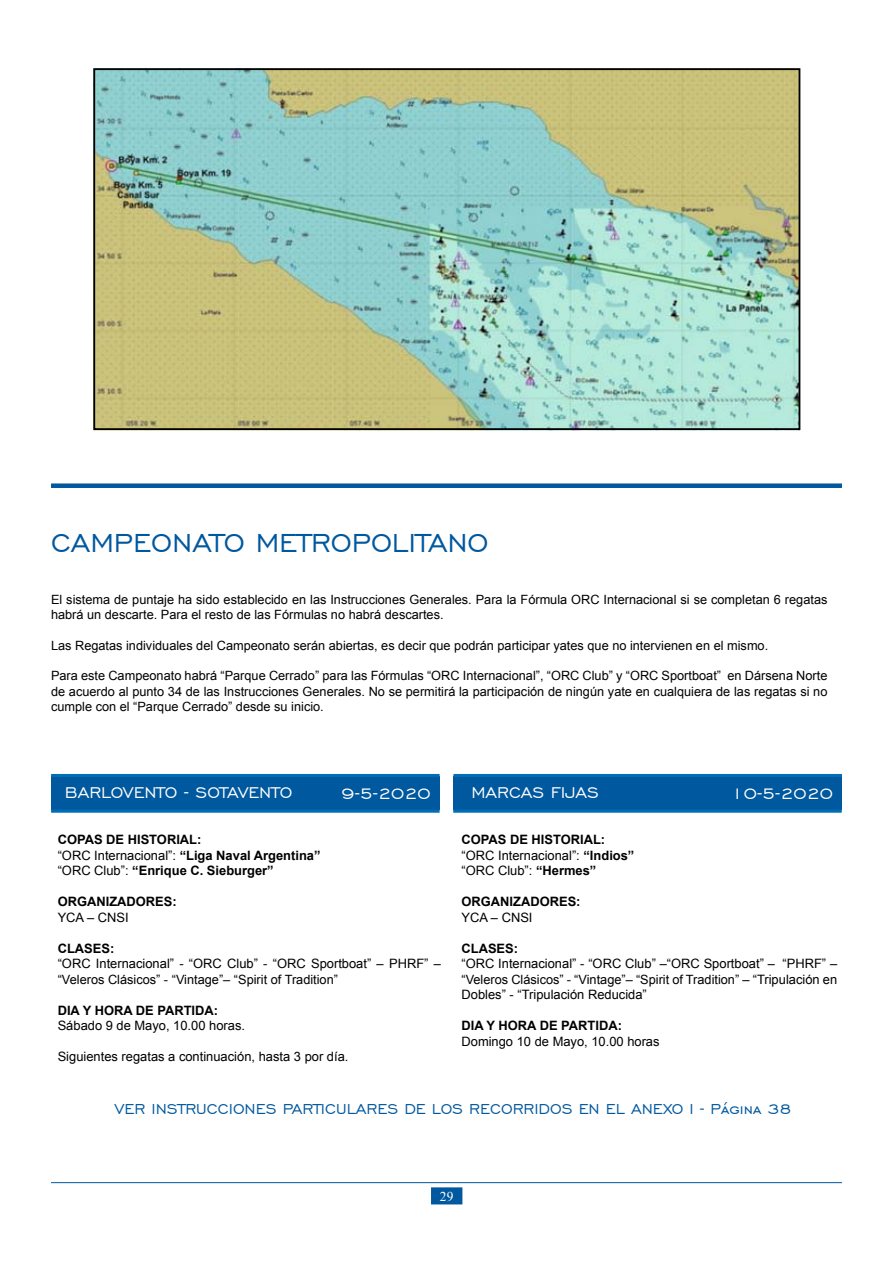
<style>
.page{position:relative;width:893px;height:1263px;background:#fff}
.page>*{position:absolute;margin:0;border:0;box-sizing:border-box;transform-origin:0 0}
.t1{font:33px "Engravers Gothic BT";color:#00589e}
.t2{font:19.8px "Engravers Gothic BT";color:#fff}
.t3{font:18.3px "Engravers Gothic BT";color:#00589e}
.t4{font:13.5px "Times New Roman";color:#fff}
.t5{font:12.9px "Arial";color:#000}
.t6{font:700 12.9px/15.5px "Arial";color:#000}
.t7{font:12.75px/15.3px "Arial";color:#000}
.s1{font-weight:400}
.s2{font-size:12.9px}
</style>
<div class="page">
<div style="left:431px;top:1187px;width:31px;height:17px;background:#00589e"></div>
<hr style="left:51px;top:1182px;width:791px;height:1px;background:#00589e">
<img style="left:96px;top:71px;width:701px;height:356px">
<div style="left:93px;top:68px;width:707px;height:362px;border:2px solid #000"></div>
<div style="left:51px;top:776px;width:389px;height:34px;background:#00589e"></div>
<hr style="left:51px;top:774px;width:389px;height:3px;background:#006eb7">
<div style="left:453px;top:776px;width:389px;height:34px;background:#00589e"></div>
<hr style="left:453px;top:774px;width:389px;height:3px;background:#006eb7">
<hr style="left:51px;top:810px;width:389px;height:3px;background:#006eb7">
<hr style="left:453px;top:810px;width:389px;height:3px;background:#006eb7">
<div style="left:51px;top:483px;width:791px;height:5px;background:#00589e"></div>
<h1 class="t1" style="left:51px;top:525px;width:439px">CAMPEONATO METROPOLITANO</h1>
<p class="t7" style="left:51px;top:592px;width:778px">El sistema de puntaje ha sido establecido en las Instrucciones Generales. Para la Fórmula ORC Internacional si se completan 6 regatas habrá un descarte. Para el resto de las Fórmulas no habrá descartes.</p>
<p class="t7" style="left:51px;top:638px;width:719px">Las Regatas individuales del Campeonato serán abiertas, es decir que podrán participar yates que no intervienen en el mismo.</p>
<p class="t7" style="left:51px;top:668px;width:778px;text-align:justify">Para este Campeonato habrá “Parque Cerrado” para las Fórmulas “ORC Internacional”, “ORC Club” y “ORC Sportboat” en Dársena Norte de acuerdo al punto 34 de las Instrucciones Generales. No se permitirá la participación de ningún yate en cualquiera de las regatas si no cumple con el “Parque Cerrado” desde su inicio.</p>
<h2 class="t2" style="left:65px;top:782px;width:229px">BARLOVENTO - SOTAVENTO</h2>
<h2 class="t2" style="left:341px;top:783px;width:91px">9-5-2020</h2>
<h2 class="t2" style="left:471px;top:782px;width:129px">MARCAS FIJAS</h2>
<h2 class="t2" style="left:731px;top:783px;width:104px">10-5-2020</h2>
<p class="t6" style="left:58px;top:832px;width:264px">COPAS DE HISTORIAL:<br><span class="s1">“ORC Internacional”:</span> “Liga Naval Argentina” <span class="s1">“ORC Club”:</span> “Enrique C. Sieburger”</p>
<p class="t6" style="left:58px;top:894px;width:121px">ORGANIZADORES:</p>
<p class="t5" style="left:58px;top:909px;width:73px">YCA – CNSI</p>
<p class="t6" style="left:58px;top:941px;width:58px">CLASES:</p>
<p class="t5" style="left:58px;top:955px;width:385px">“ORC Internacional” - “ORC Club” - “ORC Sportboat” – PHRF” –</p>
<p class="t7" style="left:58px;top:972px;width:282px">“Veleros Clásicos” - “Vintage”– “Spirit of Tradition”</p>
<p class="t6" style="left:58px;top:1003px;width:162px">DIA Y HORA DE PARTIDA:</p>
<p class="t5" style="left:58px;top:1017px;width:189px">Sábado 9 de Mayo, 10.00 horas.</p>
<p class="t5" style="left:58px;top:1048px;width:292px">Siguientes regatas a continuación, hasta 3 por día.</p>
<p class="t6" style="left:461px;top:832px;width:174px">COPAS DE HISTORIAL: <span class="s1">“ORC Internacional”:</span> “Indios” <span class="s1">“ORC Club”:</span> “Hermes”</p>
<p class="t6" style="left:461px;top:894px;width:121px">ORGANIZADORES:</p>
<p class="t5" style="left:461px;top:909px;width:73px">YCA – CNSI</p>
<p class="t6" style="left:461px;top:941px;width:58px">CLASES:</p>
<p class="t5" style="left:461px;top:955px;width:377px">“ORC Internacional” - “ORC Club” –“ORC Sportboat” – “PHRF” –</p>
<p class="t7" style="left:461px;top:972px;width:377px">“Veleros Clásicos” - “Vintage”– “Spirit of Tradition” <span class="s2">– “Tripulación en</span></p>
<p class="t5" style="left:461px;top:986px;width:187px">Dobles” - “Tripulación Reducida”</p>
<p class="t6" style="left:461px;top:1018px;width:162px">DIA Y HORA DE PARTIDA:</p>
<p class="t5" style="left:461px;top:1033px;width:200px">Domingo 10 de Mayo, 10.00 horas</p>
<h3 class="t3" style="left:115px;top:1099px;width:678px">VER INSTRUCCIONES PARTICULARES DE LOS RECORRIDOS EN EL ANEXO I - Página 38</h3>
<p class="t4" style="left:440px;top:1187px;width:15px">29</p>
</div>
